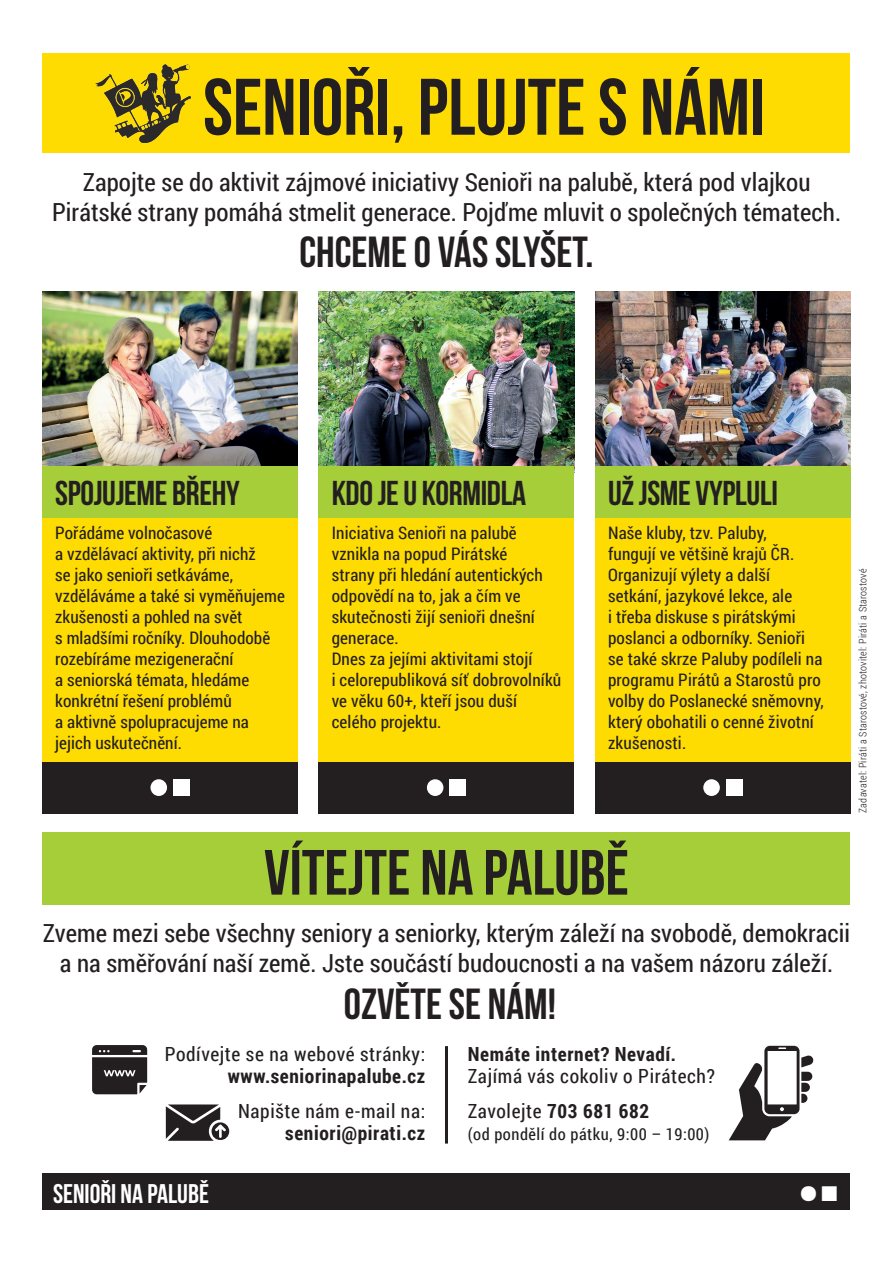
<style>
.page{position:relative;width:893px;height:1263px;background:#fff}
.page>*{position:absolute;margin:0;border:0;box-sizing:border-box;transform-origin:0 0}
.t1{font:700 79.95px "Bebas Neue";color:#231f20}
.t2{font:700 63.75px "Bebas Neue";color:#231f20}
.t3{font:700 43.5px "Bebas Neue";color:#231f20}
.t4{font:700 34.5px "Bebas Neue";letter-spacing:-.01em;color:#231f20}
.t5{font:700 27px "Bebas Neue";color:#fff}
.t6{font:24.9px/30px "Roboto Condensed";letter-spacing:.005em;color:#231f20;text-align:center}
.t7{font:21px "Vafle Picto";color:#fff}
.t8{font:19.5px/35px "Roboto Condensed";letter-spacing:.03em;color:#231f20}
.t9{font:700 19.5px "Roboto Condensed";letter-spacing:.03em;color:#231f20}
.t10{font:17.25px/21px "Roboto Condensed";letter-spacing:.01em;color:#231f20}
.t11{font:16.5px "Roboto Condensed";letter-spacing:.03em;color:#231f20}
.t12{font:300 10.35px "Roboto Condensed";letter-spacing:.02em;color:#231f20}
.s1{font-weight:700}
</style>
<div class="page">
<div style="left:43px;top:758px;width:255px;height:56px;background:#231f20"></div>
<div style="left:319px;top:758px;width:255px;height:56px;background:#231f20"></div>
<div style="left:595px;top:758px;width:255px;height:56px;background:#231f20"></div>
<svg style="left:729px;top:1046px;width:85px;height:94px"></svg>
<div style="left:43px;top:832px;width:807px;height:73px;background:#a6ce39"></div>
<div style="left:43px;top:53px;width:807px;height:100px;background:#ffdc01"></div>
<img style="left:95px;top:64px;width:95px;height:78px">
<img style="left:43px;top:291px;width:255px;height:175px">
<div style="left:43px;top:495px;width:255px;height:266px;background:#ffdc01"></div>
<div style="left:43px;top:466px;width:255px;height:51px;background:#a6ce39"></div>
<img style="left:319px;top:291px;width:255px;height:175px">
<div style="left:319px;top:495px;width:255px;height:266px;background:#ffdc01"></div>
<div style="left:319px;top:466px;width:255px;height:51px;background:#a6ce39"></div>
<img style="left:595px;top:291px;width:255px;height:175px">
<div style="left:595px;top:495px;width:255px;height:266px;background:#ffdc01"></div>
<div style="left:595px;top:466px;width:255px;height:51px;background:#a6ce39"></div>
<div style="left:150px;top:779px;width:17px;height:17px;background:#fff;border-radius:50%"></div>
<div style="left:173px;top:779px;width:17px;height:17px;background:#fff"></div>
<div style="left:427px;top:779px;width:16px;height:17px;background:#fff;border-radius:50%"></div>
<div style="left:450px;top:779px;width:16px;height:17px;background:#fff"></div>
<div style="left:703px;top:779px;width:17px;height:17px;background:#fff;border-radius:50%"></div>
<div style="left:726px;top:779px;width:16px;height:17px;background:#fff"></div>
<hr style="left:445px;top:1046px;width:3px;height:97px;background:#231f20">
<svg style="left:92px;top:1045px;width:55px;height:49px;background:#403c3d"></svg>
<svg style="left:166px;top:1104px;width:63px;height:37px"></svg>
<div style="left:43px;top:1174px;width:807px;height:36px;background:#231f20"></div>
<h1 class="t1" style="left:203px;top:63px;width:564px">SENIOŘI, PLUJTE S NÁMI</h1>
<h3 class="t6" style="left:52px;top:166px;width:790px">Zapojte se do aktivit zájmové iniciativy Senioři na palubě, která pod vlajkou<br>Pirátské strany pomáhá stmelit generace. Pojďme mluvit o společných tématech.</h3>
<h3 class="t3" style="left:299px;top:228px;width:296px">CHCEME O VÁS SLYŠET.</h3>
<h3 class="t4" style="left:55px;top:474px;width:186px">SPOJUJEME BŘEHY</h3>
<p class="t10" style="left:55px;top:522px;width:231px">Pořádáme volnočasové<br>a vzdělávací aktivity, při nichž<br>se jako senioři setkáváme, vzděláváme a také si vyměňujeme zkušenosti a pohled na svět<br>s mladšími ročníky. Dlouhodobě rozebíráme mezigenerační<br>a seniorská témata, hledáme konkrétní řešení problémů<br>a aktivně spolupracujeme na jejich uskutečnění.</p>
<h3 class="t4" style="left:332px;top:474px;width:196px">KDO JE U KORMIDLA</h3>
<p class="t10" style="left:332px;top:522px;width:231px">Iniciativa Senioři na palubě vznikla na popud Pirátské<br>strany při hledání autentických odpovědí na to, jak a čím ve skutečnosti žijí senioři dnešní generace.<br>Dnes za jejími aktivitami stojí<br>i celorepubliková síť dobrovolníků ve věku 60+, kteří jsou duší celého projektu.</p>
<h3 class="t4" style="left:608px;top:474px;width:171px">UŽ JSME VYPLULI</h3>
<p class="t10" style="left:608px;top:522px;width:217px">Naše kluby, tzv. Paluby,<br>fungují ve většině krajů ČR.<br>Organizují výlety a další setkání, jazykové lekce, ale<br>i třeba diskuse s pirátskými poslanci a odborníky. Senioři se také skrze Paluby podíleli na programu Pirátů a Starostů pro volby do Poslanecké sněmovny, který obohatili o cenné životní zkušenosti.</p>
<p class="t12" style="left:856px;top:813px;width:245px;rotate:-90deg">Zadavatel: Piráti a Starostové, zhotovitel: Piráti a Starostové</p>
<h2 class="t2" style="left:264px;top:838px;width:366px">VÍTEJTE NA PALUBĚ</h2>
<h3 class="t6" style="left:43px;top:917px;width:809px">Zveme mezi sebe všechny seniory a seniorky, kterým záleží na svobodě, demokracii a na směřování naší země. Jste součástí budoucnosti a na vašem názoru záleží.</h3>
<h3 class="t3" style="left:344px;top:980px;width:214px">OZVĚTE SE NÁM!</h3>
<p class="t8" style="left:165px;top:1036px;width:262px">Podívejte se na webové stránky:</p>
<p class="t9" style="left:228px;top:1062px;width:199px">www.seniorinapalube.cz</p>
<p class="t8" style="left:238px;top:1093px;width:189px">Napište nám e-mail na:</p>
<p class="t9" style="left:285px;top:1120px;width:141px">seniori@pirati.cz</p>
<p class="t9" style="left:468px;top:1040px;width:210px">Nemáte internet? Nevadí.</p>
<p class="t8" style="left:468px;top:1058px;width:249px">Zajímá vás cokoliv o Pirátech?<br>Zavolejte <span class="s1">703 681 682</span></p>
<p class="t11" style="left:468px;top:1123px;width:243px">(od pondělí do pátku, 9:00 – 19:00)</p>
<h3 class="t5" style="left:53px;top:1178px;width:157px">SENIOŘI NA PALUBĚ</h3>
<p class="t7" style="left:801px;top:1182px;width:39px">mc</p>
</div>
